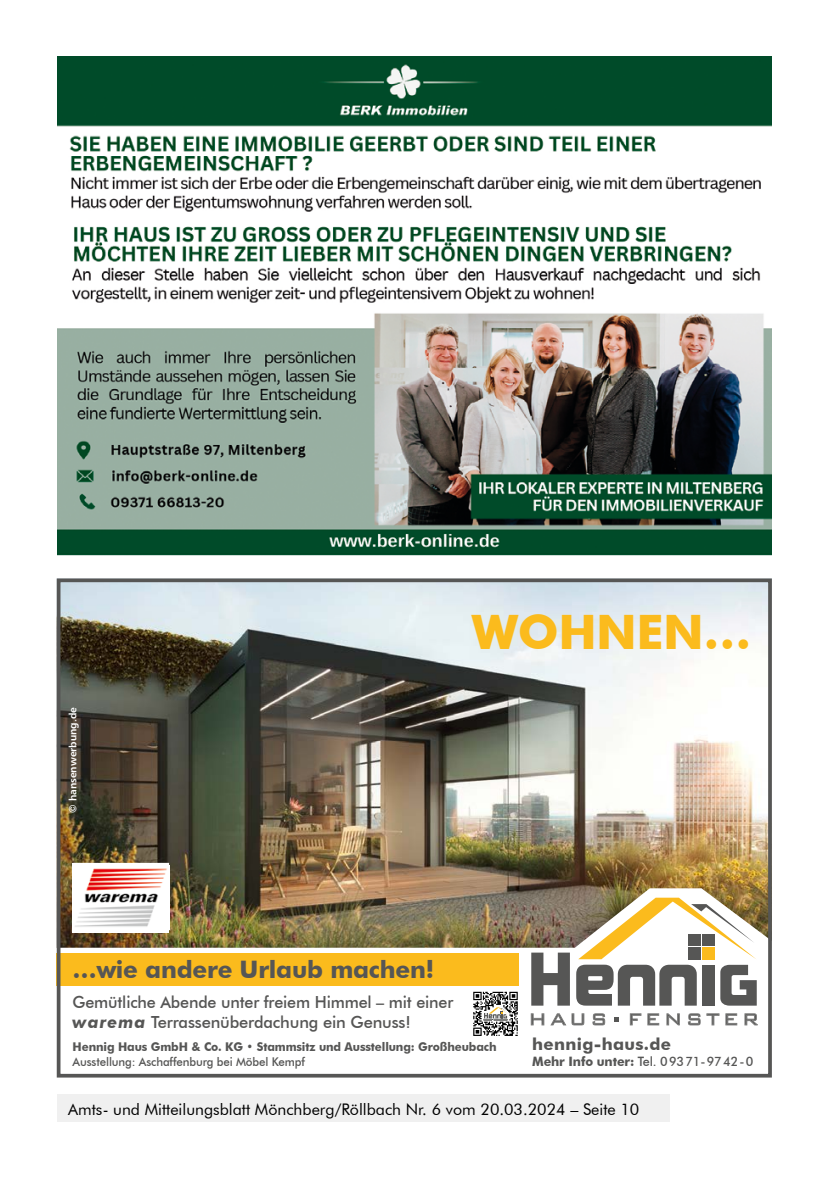
<style>
.page{position:relative;width:840px;height:1191px;background:#fff}
.page>*{position:absolute;margin:0;border:0;box-sizing:border-box;transform-origin:0 0}
.t1{font:700 47.4px "Futura BT";letter-spacing:-.01em;color:#fbbb1d}
.t2{font:700 24px "Futura BT";letter-spacing:-.01em;color:#565655}
.t3{font:500 16.6px/20.4px "Futura BT";letter-spacing:-.01em;color:#565655}
.t4{font:700 16.6px "Futura BT";letter-spacing:.02em;color:#565655}
.t5{font:16px "Futura BT";color:#000}
.t6{font:500 13px "Futura BT";letter-spacing:-.01em;color:#565655}
.t7{font:700 12px "Futura BT";letter-spacing:-.01em;color:#565655;scale:.96 1}
.t8{font:500 12px "Futura BT";letter-spacing:-.01em;color:#565655;scale:.96 1}
.t9{font:10.2px "Humanist 777 BT Bold B";color:#fff}
.s1{font-weight:700;font-style:italic}
.s2{font-weight:700}
</style>
<div class="page">
<img style="left:57px;top:57px;width:713px;height:499px">
<img style="left:62px;top:583px;width:704px;height:305px">
<img style="left:62px;top:888px;width:704px;height:138px">
<div style="left:57px;top:952px;width:462px;height:33px;background:#fbbb1d"></div>
<svg style="left:531px;top:952px;width:38px;height:53px"></svg>
<svg style="left:576px;top:897px;width:180px;height:108px"></svg>
<svg style="left:531px;top:1013px;width:226px;height:12px"></svg>
<div style="left:57px;top:578px;width:714px;height:499px;border:4px solid #565655"></div>
<svg style="left:471px;top:990px;width:48px;height:46px"></svg>
<svg style="left:473px;top:991px;width:44px;height:45px"></svg>
<div style="left:73px;top:863px;width:96px;height:69px;background:#fff"></div>
<img style="left:75px;top:868px;width:92px;height:59px">
<div style="left:57px;top:1095px;width:612px;height:27px;background:#f0f0f0"></div>
<p class="t9" style="left:66px;top:813px;width:107px;rotate:-90deg">© hansenwerbung.de</p>
<h1 class="t1" style="left:471px;top:603px;width:281px">WOHNEN…</h1>
<h2 class="t2" style="left:73px;top:955px;width:362px">…wie andere Urlaub machen!</h2>
<p class="t3" style="left:73px;top:991px;width:382px">Gemütliche Abende unter freiem Himmel – mit einer <span class="s1">warema</span> Terrassenüberdachung ein Genuss!</p>
<p class="t4" style="left:532px;top:1034px;width:140px">hennig-haus.de</p>
<p class="t6" style="left:532px;top:1053px;width:223px"><span class="s2">Mehr Info unter:</span> Tel. 09371-9742-0</p>
<p class="t7" style="left:73px;top:1040px;width:443px">Hennig Haus GmbH &amp; Co. KG • Stammsitz und Ausstellung: Großheubach</p>
<p class="t8" style="left:73px;top:1054px;width:243px">Ausstellung: Aschaffenburg bei Möbel Kempf</p>
<p class="t5" style="left:68px;top:1099px;width:572px">Amts- und Mitteilungsblatt Mönchberg/Röllbach Nr. 6 vom 20.03.2024 – Seite 10</p>
</div>
